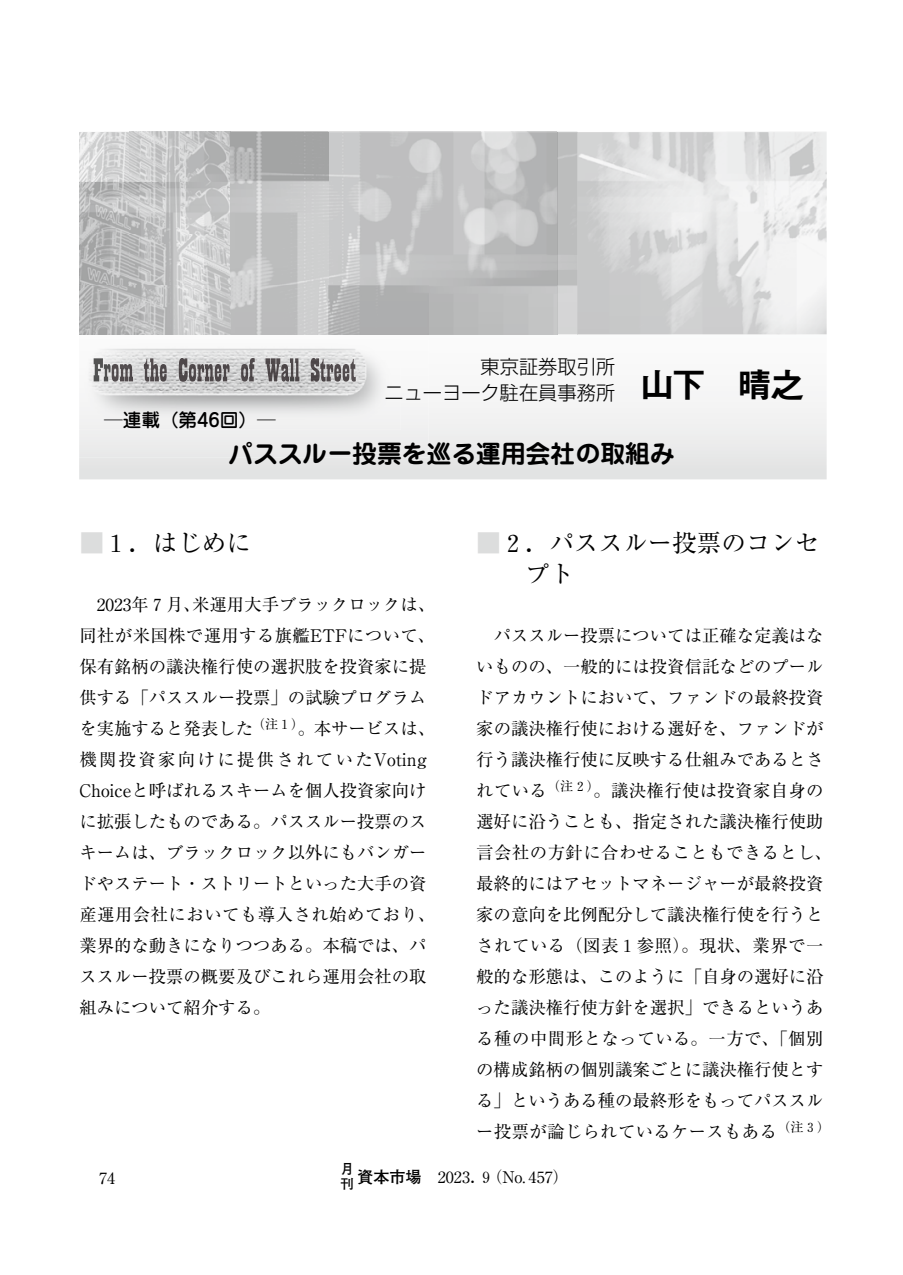
<style>
.page{position:relative;width:903px;height:1275px;background:#fff}
.page>*{position:absolute;margin:0;border:0;box-sizing:border-box;transform-origin:0 0}
.t1{font:34.65px "Midashi Go MB31";color:#000}
.t2{font:700 24.85px "Jun 501";color:#000}
.t3{font:24.5px/31px "Ryumin";color:#000}
.t4{font:300 19.25px/26.1px "Shin Go";color:#000;text-align:right}
.t5{font:500 18.55px "Jun 34";color:#000}
.t6{font:17.32px/31px "Ryumin";color:#000}
.t7{font:16.1px "Ryumin";color:#000}
.t8{font:700 13.65px "Futo Go B101";color:#000}
.s1{color:#dcdddd}
.s2{font-family:"Futo Go B101";font-weight:700}
</style>
<div class="page">
<img style="left:129px;top:131px;width:448px;height:203px">
<svg style="left:79px;top:334px;width:748px;height:145px"></svg>
<img style="left:328px;top:132px;width:1px;height:153px">
<img style="left:428px;top:334px;width:149px;height:1px">
<img style="left:557px;top:132px;width:1px;height:202px">
<img style="left:577px;top:132px;width:250px;height:202px">
<img style="left:231px;top:132px;width:1px;height:153px">
<img style="left:79px;top:132px;width:152px;height:153px">
<img style="left:79px;top:285px;width:349px;height:173px">
<img style="left:328px;top:285px;width:1px;height:50px">
<img style="left:79px;top:335px;width:322px;height:95px">
<img style="left:94px;top:358px;width:9px;height:23px">
<img style="left:104px;top:364px;width:29px;height:18px">
<img style="left:144px;top:358px;width:15px;height:24px">
<img style="left:160px;top:364px;width:7px;height:18px">
<img style="left:179px;top:358px;width:9px;height:24px">
<img style="left:189px;top:364px;width:41px;height:18px">
<img style="left:241px;top:364px;width:7px;height:18px">
<img style="left:249px;top:358px;width:6px;height:23px">
<img style="left:265px;top:358px;width:15px;height:23px">
<img style="left:281px;top:364px;width:8px;height:18px">
<img style="left:290px;top:358px;width:9px;height:23px">
<img style="left:311px;top:358px;width:15px;height:24px">
<img style="left:326px;top:364px;width:15px;height:18px">
<img style="left:343px;top:364px;width:6px;height:18px">
<img style="left:350px;top:359px;width:6px;height:23px">
<p class="t5" style="left:104px;top:408px;width:173px">─連載（第46回）─</p>
<p class="t4" style="left:384px;top:353px;width:232px">東京証券取引所<br>ニューヨーク駐在員事務所</p>
<h1 class="t1" style="left:640px;top:365px;width:167px">山下　晴之</h1>
<h2 class="t2" style="left:228px;top:436px;width:448px">パススルー投票を巡る運用会社の取組み</h2>
<h3 class="t3" style="left:79px;top:527px;width:173px"><span class="s1">■</span>１．はじめに</h3>
<p class="t6" style="left:79px;top:589px;width:357px">　2023年７月、米運用大手ブラックロックは、同社が米国株で運用する旗艦ETFについて、保有銘柄の議決権行使の選択肢を投資家に提供する「パススルー投票」の試験プログラムを実施すると発表した<sup>（注１）</sup>。本サービスは、機関投資家向けに提供されていたVoting<br>Choiceと呼ばれるスキームを個人投資家向けに拡張したものである。パススルー投票のスキームは、ブラックロック以外にもバンガードやステート・ストリートといった大手の資産運用会社においても導入され始めており、業界的な動きになりつつある。本稿では、パススルー投票の概要及びこれら運用会社の取組みについて紹介する。</p>
<h3 class="t3" style="left:525px;top:527px;width:295px;text-indent:-49px"><span class="s1">■</span>２．パススルー投票のコンセプト</h3>
<p class="t6" style="left:476px;top:620px;width:357px">　パススルー投票については正確な定義はないものの、一般的には投資信託などのプールドアカウントにおいて、ファンドの最終投資家の議決権行使における選好を、ファンドが行う議決権行使に反映する仕組みであるとされている<sup>（注２）</sup>。議決権行使は投資家自身の選好に沿うことも、指定された議決権行使助言会社の方針に合わせることもできるとし、最終的にはアセットマネージャーが最終投資家の意向を比例配分して議決権行使を行うとされている（図表１参照）。現状、業界で一般的な形態は、このように「自身の選好に沿った議決権行使方針を選択」できるというある種の中間形となっている。一方で、「個別の構成銘柄の個別議案ごとに議決権行使とする」というある種の最終形をもってパススルー投票が論じられているケースもある<sup>（注３）</sup></p>
<p class="t7" style="left:99px;top:1168px;width:18px">74</p>
<p class="t8" style="left:340px;top:1161px;width:15px">月</p>
<p class="t7" style="left:340px;top:1167px;width:230px"><sub>刊</sub><span class="s2">資本市場　</span>2023．９（No. 457）</p>
</div>
